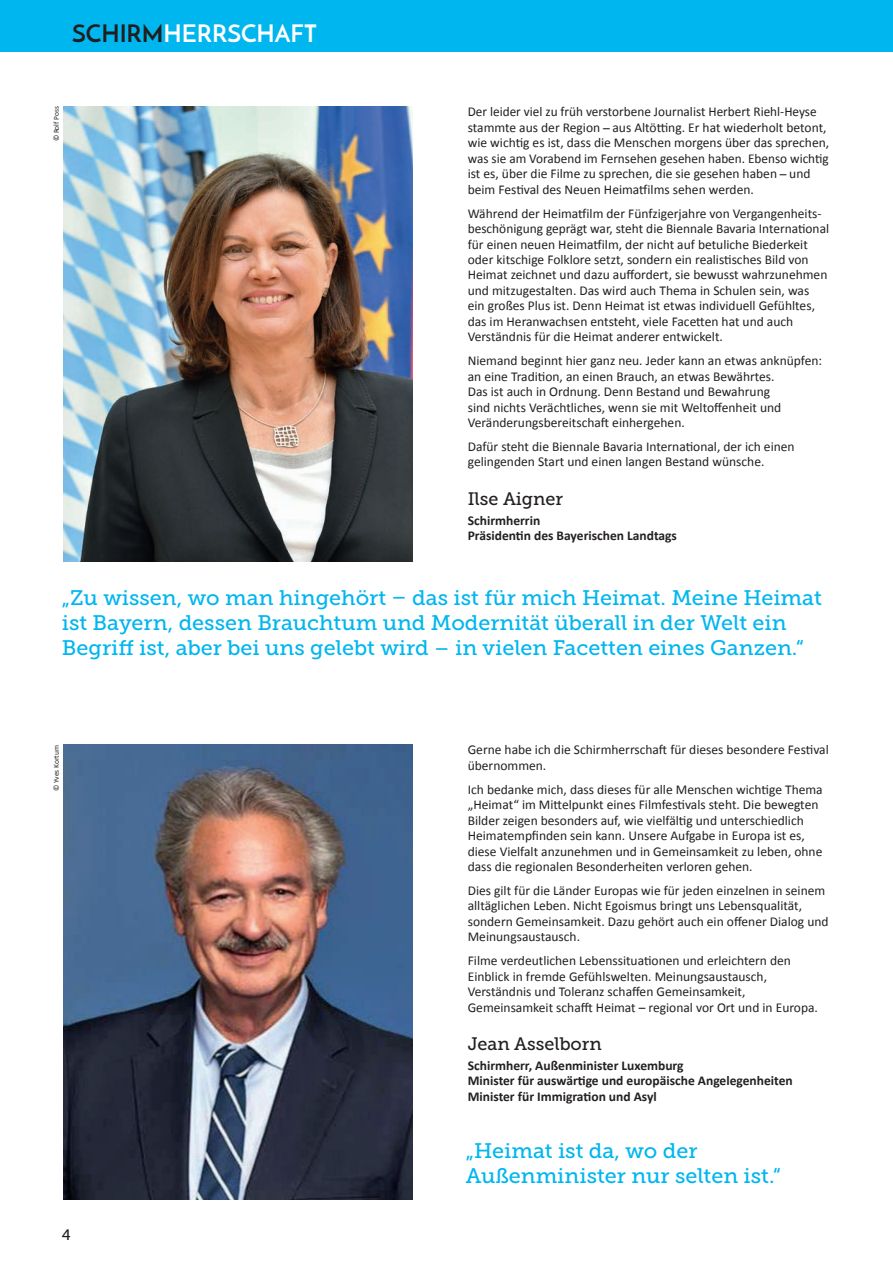
<style>
.page{position:relative;width:893px;height:1263px;background:#fff}
.page>*{position:absolute;margin:0;border:0;box-sizing:border-box;transform-origin:0 0}
.t1{font:700 24px "Josefin Sans";color:#fff}
.t2{font:21px/25.2px "Museo Slab 500";color:#00b6ef}
.t3{font:18px "Museo Slab 500";color:#231f20}
.t4{font:15px "Museo Slab 500";color:#231f20}
.t5{font:13.5px/15.5px "Calibri";color:#231f20}
.t6{font:700 13.5px/15.5px "Calibri";color:#231f20}
.t7{font:7.5px "Calibri";color:#231f20}
.s1{color:#231f20}
</style>
<div class="page">
<div style="left:0;top:0;width:893px;height:51px;background:#00b6ef"></div>
<img style="left:64px;top:106px;width:348px;height:455px">
<img style="left:64px;top:744px;width:348px;height:455px">
<h1 class="t1" style="left:72px;top:19px;width:247px"><span class="s1">SCHIRM</span>HERRSCHAFT</h1>
<p class="t7" style="left:52px;top:141px;width:37px;rotate:-90deg">© Rolf Poss</p>
<p class="t5" style="left:468px;top:104px;width:363px">Der leider viel zu früh verstorbene Journalist Herbert Riehl-Heyse stammte aus der Region ̶aus Altötting. Er hat wiederholt betont, wie wichtig es ist, dass die Menschen morgens über das sprechen, was sie am Vorabend im Fernsehen gesehen haben. Ebenso wichtig ist es, über die Filme zu sprechen, die sie gesehen haben ̶und beim Festival des Neuen Heimatfilms sehen werden.</p>
<p class="t5" style="left:468px;top:205px;width:363px">Während der Heimatfilm der Fünfzigerjahre von Vergangenheits&shy;beschönigung geprägt war, steht die Biennale Bavaria International für einen neuen Heimatfilm, der nicht auf betuliche Biederkeit oder kitschige Folklore setzt, sondern ein realistisches Bild von Heimat zeichnet und dazu auffordert, sie bewusst wahrzunehmen und mitzugestalten. Das wird auch Thema in Schulen sein, was ein großes Plus ist. Denn Heimat ist etwas individuell Gefühltes, das im Heranwachsen entsteht, viele Facetten hat und auch Verständnis für die Heimat anderer entwickelt.</p>
<p class="t5" style="left:468px;top:353px;width:356px">Niemand beginnt hier ganz neu. Jeder kann an etwas anknüpfen: an eine Tradition, an einen Brauch, an etwas Bewährtes.<br>Das ist auch in Ordnung. Denn Bestand und Bewahrung<br>sind nichts Verächtliches, wenn sie mit Weltoffenheit und Veränderungsbereitschaft einhergehen.</p>
<p class="t5" style="left:468px;top:439px;width:328px">Dafür steht die Biennale Bavaria International, der ich einen gelingenden Start und einen langen Bestand wünsche.</p>
<h3 class="t3" style="left:468px;top:489px;width:97px">Ilse Aigner</h3>
<p class="t6" style="left:468px;top:512px;width:211px">Schirmherrin<br>Präsidentin des Bayerischen Landtags</p>
<h2 class="t2" style="left:62px;top:585px;width:761px">„Zu wissen, wo man hingehört – das ist für mich Heimat. Meine Heimat ist Bayern, dessen Brauchtum und Modernität überall in der Welt ein<br>Begriff ist, aber bei uns gelebt wird – in vielen Facetten eines Ganzen.“</h2>
<p class="t7" style="left:52px;top:791px;width:47px;rotate:-90deg">© Yves Kortum</p>
<p class="t4" style="left:62px;top:1227px;width:10px">4</p>
<p class="t5" style="left:468px;top:742px;width:362px">Gerne habe ich die Schirmherrschaft für dieses besondere Festival übernommen.</p>
<p class="t5" style="left:468px;top:781px;width:356px">Ich bedanke mich, dass dieses für alle Menschen wichtige Thema „Heimat“ im Mittelpunkt eines Filmfestivals steht. Die bewegten Bilder zeigen besonders auf, wie vielfältig und unterschiedlich Heimatempfinden sein kann. Unsere Aufgabe in Europa ist es, diese Vielfalt anzunehmen und in Gemeinsamkeit zu leben, ohne dass die regionalen Besonderheiten verloren gehen.</p>
<p class="t5" style="left:468px;top:883px;width:362px">Dies gilt für die Länder Europas wie für jeden einzelnen in seinem alltäglichen Leben. Nicht Egoismus bringt uns Lebensqualität, sondern Gemeinsamkeit. Dazu gehört auch ein offener Dialog und Meinungsaustausch.</p>
<p class="t5" style="left:468px;top:953px;width:352px">Filme verdeutlichen Lebenssituationen und erleichtern den Einblick in fremde Gefühlswelten. Meinungsaustausch, Verständnis und Toleranz schaffen Gemeinsamkeit, Gemeinsamkeit schafft Heimat – regional vor Ort und in Europa.</p>
<h3 class="t3" style="left:468px;top:1034px;width:136px">Jean Asselborn</h3>
<p class="t6" style="left:468px;top:1057px;width:326px">Schirmherr, Außenminister Luxemburg<br>Minister für auswärtige und europäische Angelegenheiten<br>Minister für Immigration und Asyl</p>
<h2 class="t2" style="left:466px;top:1138px;width:317px">„Heimat ist da, wo der<br>Außenminister nur selten ist.“</h2>
</div>
